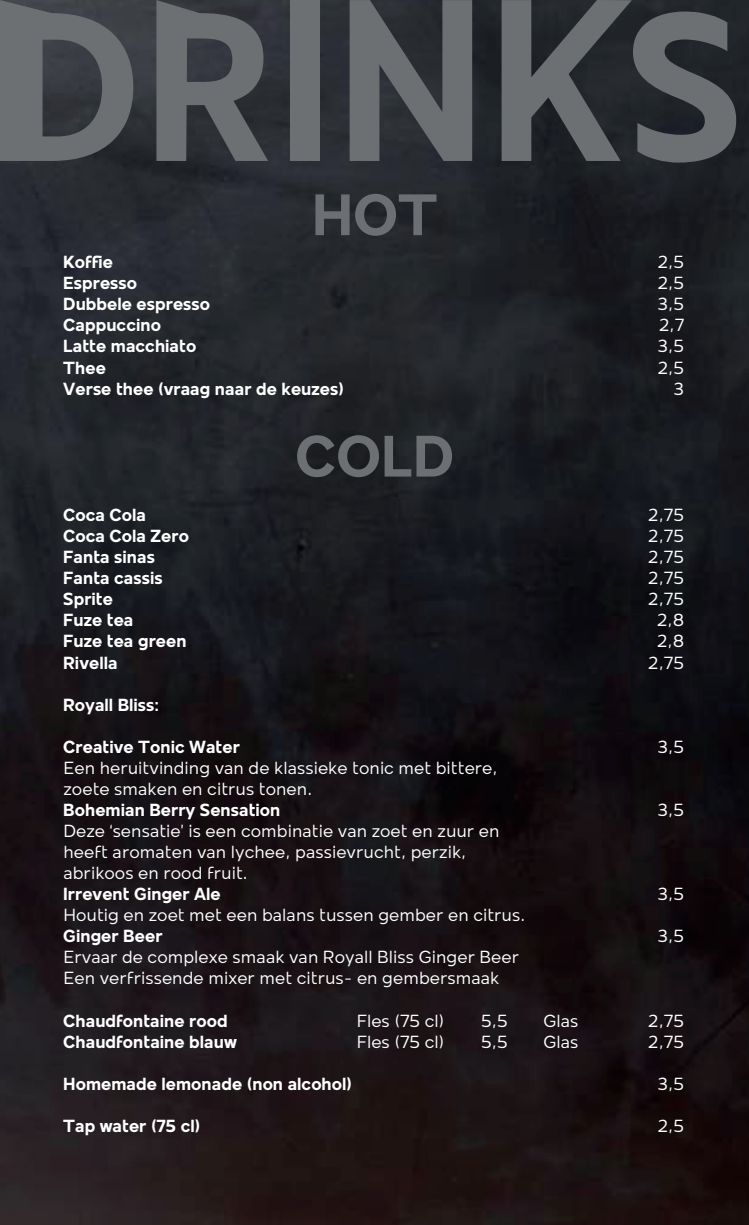
<style>
.page{position:relative;width:749px;height:1225px;background:#fff}
.page>*{position:absolute;margin:0;border:0;box-sizing:border-box;transform-origin:0 0}
.t1{font:700 60px "Mollen Personal Use";color:#6c7072}
.t2{font:18px/21.1px "Mollen Personal Use";color:#fff}
.t3{font:700 18px "Mollen Personal Use";letter-spacing:.005em;color:#fff}
</style>
<div class="page">
<img style="left:0;top:0;width:748px;height:1225px">
<svg style="left:0;top:0;width:133px;height:161px"></svg>
<svg style="left:156px;top:0;width:112px;height:161px"></svg>
<div style="left:290px;top:0;width:30px;height:161px;background:#6c7072"></div>
<svg style="left:349px;top:0;width:123px;height:161px"></svg>
<svg style="left:501px;top:0;width:235px;height:163px"></svg>
<h1 class="t1" style="left:312px;top:193px;width:127px">HOT</h1>
<p class="t3" style="left:63px;top:255px;width:51px">Koffie</p>
<p class="t2" style="left:657px;top:253px;width:28px">2,5</p>
<p class="t3" style="left:63px;top:277px;width:75px">Espresso</p>
<p class="t2" style="left:657px;top:274px;width:28px">2,5</p>
<p class="t3" style="left:63px;top:298px;width:148px">Dubbele espresso</p>
<p class="t2" style="left:657px;top:295px;width:28px">3,5</p>
<p class="t3" style="left:63px;top:319px;width:99px">Cappuccino</p>
<p class="t2" style="left:658px;top:316px;width:27px">2,7</p>
<p class="t3" style="left:63px;top:340px;width:134px">Latte macchiato</p>
<p class="t2" style="left:657px;top:337px;width:28px">3,5</p>
<p class="t3" style="left:63px;top:361px;width:44px">Thee</p>
<p class="t2" style="left:657px;top:358px;width:28px">2,5</p>
<p class="t3" style="left:63px;top:382px;width:282px">Verse thee (vraag naar de keuzes)</p>
<p class="t2" style="left:673px;top:379px;width:12px">3</p>
<h1 class="t1" style="left:295px;top:434px;width:160px">COLD</h1>
<p class="t3" style="left:63px;top:508px;width:84px">Coca Cola</p>
<p class="t2" style="left:647px;top:506px;width:38px">2,75</p>
<p class="t3" style="left:63px;top:529px;width:127px">Coca Cola Zero</p>
<p class="t2" style="left:647px;top:527px;width:38px">2,75</p>
<p class="t3" style="left:63px;top:550px;width:93px">Fanta sinas</p>
<p class="t2" style="left:647px;top:548px;width:38px">2,75</p>
<p class="t3" style="left:63px;top:571px;width:101px">Fanta cassis</p>
<p class="t2" style="left:647px;top:569px;width:38px">2,75</p>
<p class="t3" style="left:63px;top:592px;width:51px">Sprite</p>
<p class="t2" style="left:647px;top:590px;width:38px">2,75</p>
<p class="t3" style="left:63px;top:614px;width:72px">Fuze tea</p>
<p class="t2" style="left:656px;top:611px;width:29px">2,8</p>
<p class="t3" style="left:63px;top:635px;width:125px">Fuze tea green</p>
<p class="t2" style="left:656px;top:632px;width:29px">2,8</p>
<p class="t3" style="left:63px;top:656px;width:56px">Rivella</p>
<p class="t2" style="left:647px;top:653px;width:38px">2,75</p>
<p class="t3" style="left:63px;top:698px;width:97px">Royall Bliss:</p>
<p class="t3" style="left:63px;top:740px;width:178px">Creative Tonic Water</p>
<p class="t2" style="left:657px;top:737px;width:28px">3,5</p>
<p class="t2" style="left:63px;top:758px;width:435px">Een heruitvinding van de klassieke tonic met bittere, zoete smaken en citrus tonen.</p>
<p class="t3" style="left:63px;top:803px;width:218px">Bohemian Berry Sensation</p>
<p class="t2" style="left:657px;top:800px;width:28px">3,5</p>
<p class="t2" style="left:63px;top:822px;width:437px">Deze ‘sensatie’ is een combinatie van zoet en zuur en heeft aromaten van lychee, passievrucht, perzik, abrikoos en rood fruit.</p>
<p class="t3" style="left:63px;top:887px;width:159px">Irrevent Ginger Ale</p>
<p class="t2" style="left:657px;top:885px;width:28px">3,5</p>
<p class="t2" style="left:63px;top:906px;width:463px">Houtig en zoet met een balans tussen gember en citrus.</p>
<p class="t3" style="left:63px;top:929px;width:101px">Ginger Beer</p>
<p class="t2" style="left:657px;top:927px;width:28px">3,5</p>
<p class="t2" style="left:63px;top:948px;width:457px">Ervaar de complexe smaak van Royall Bliss Ginger Beer<br>Een verfrissende mixer met citrus- en gembersmaak</p>
<p class="t3" style="left:63px;top:1014px;width:166px">Chaudfontaine rood</p>
<p class="t2" style="left:356px;top:1011px;width:89px">Fles (75 cl)</p>
<p class="t2" style="left:481px;top:1011px;width:28px">5,5</p>
<p class="t2" style="left:543px;top:1011px;width:37px">Glas</p>
<p class="t2" style="left:647px;top:1011px;width:38px">2,75</p>
<p class="t3" style="left:63px;top:1035px;width:175px">Chaudfontaine blauw</p>
<p class="t2" style="left:356px;top:1032px;width:89px">Fles (75 cl)</p>
<p class="t2" style="left:481px;top:1032px;width:28px">5,5</p>
<p class="t2" style="left:543px;top:1032px;width:37px">Glas</p>
<p class="t2" style="left:647px;top:1032px;width:38px">2,75</p>
<p class="t3" style="left:63px;top:1077px;width:290px">Homemade lemonade (non alcohol)</p>
<p class="t2" style="left:657px;top:1074px;width:28px">3,5</p>
<p class="t3" style="left:63px;top:1119px;width:138px">Tap water (75 cl)</p>
<p class="t2" style="left:657px;top:1116px;width:28px">2,5</p>
</div>
